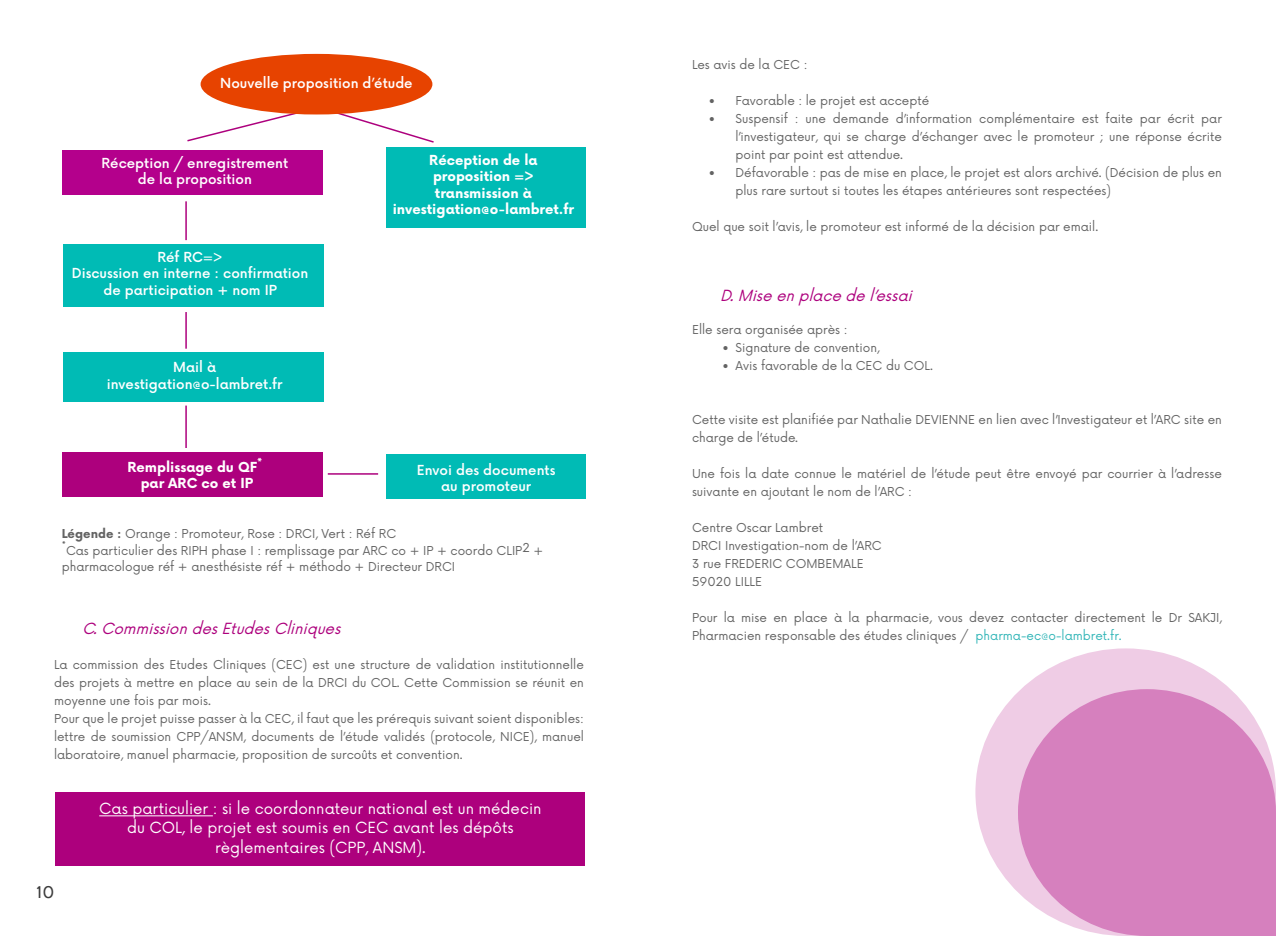
<style>
.page{position:relative;width:1276px;height:936px;background:#fff}
.page>*{position:absolute;margin:0;border:0;box-sizing:border-box;transform-origin:0 0}
.t1{font:18px "Gautami";color:#3c3c3c}
.t2{font:15px/19.5px "Now";color:#fff;text-align:center}
.t3{font:italic 15px "Now";color:#ad007d}
.t4{font:500 13.5px/16.2px "Now";color:#fff;text-align:center}
.t5{font:700 13.5px/16.2px "Now";color:#fff}
.t6{font:12px/18px "Now";color:#636363}
.s1{font-weight:700}
.s2{color:#33b6b8}
</style>
<div class="page">
<svg style="left:187px;top:110px;width:117px;height:32px"></svg>
<svg style="left:318px;top:106px;width:116px;height:37px"></svg>
<div style="left:62px;top:150px;width:260px;height:44px;background:#b4008c"></div>
<div style="left:62px;top:452px;width:260px;height:45px;background:#ad007d"></div>
<div style="left:386px;top:454px;width:199px;height:45px;background:#00bbb5"></div>
<div style="left:386px;top:148px;width:199px;height:80px;background:#00bbb5"></div>
<div style="left:63px;top:244px;width:261px;height:63px;background:#00bbb5"></div>
<div style="left:63px;top:352px;width:261px;height:49px;background:#00bbb5"></div>
<div style="left:201px;top:54px;width:231px;height:60px;background:#e74300;border-radius:50%"></div>
<svg style="left:975px;top:648px;width:255px;height:244px;fill:#efcce5"></svg>
<svg style="left:1018px;top:689px;width:258px;height:246px;background:#da8ec5"></svg>
<hr style="left:185px;top:201px;width:2px;height:39px;background:#ad007d">
<hr style="left:328px;top:473px;width:50px;height:1px;background:#ad007d">
<hr style="left:185px;top:312px;width:2px;height:36px;background:#ad007d">
<hr style="left:185px;top:405px;width:2px;height:43px;background:#ad007d">
<div style="left:55px;top:792px;width:530px;height:73px;background:#ad007d"></div>
<hr style="left:99px;top:815px;width:114px;height:1px;background:#fff">
<p class="t4" style="left:220px;top:75px;width:194px">Nouvelle proposition d’étude</p>
<p class="t4" style="left:102px;top:154px;width:188px">Réception / enregistrement</p>
<p class="t4" style="left:138px;top:170px;width:115px">de la proposition</p>
<p class="t4" style="left:157px;top:248px;width:67px">Réf RC=&gt;</p>
<p class="t4" style="left:72px;top:265px;width:238px">Discussion en interne : confirmation de participation + nom IP</p>
<p class="t4" style="left:173px;top:358px;width:44px">Mail à</p>
<p class="t4" style="left:107px;top:375px;width:177px">investigation@o-lambret.fr</p>
<p class="t5" style="left:128px;top:458px;width:136px">Remplissage du QF*</p>
<p class="t5" style="left:141px;top:475px;width:114px">par ARC co et IP</p>
<p class="t5" style="left:429px;top:152px;width:110px">Réception de la proposition =&gt;</p>
<p class="t5" style="left:393px;top:184px;width:183px;text-align:center">transmission à investigation@o-lambret.fr</p>
<p class="t4" style="left:417px;top:461px;width:140px">Envoi des documents</p>
<p class="t4" style="left:441px;top:477px;width:92px">au promoteur</p>
<p class="t6" style="left:62px;top:524px;width:336px"><span class="s1">Légende :</span> Orange : Promoteur, Rose : DRCI, Vert : Réf RC</p>
<p class="t6" style="left:62px;top:541px;width:483px;line-height:16.5px"><sup>*</sup>Cas particulier des RIPH phase I : remplissage par ARC co + IP + coordo CLIP2 + pharmacologue réf + anesthésiste réf + méthodo + Directeur DRCI</p>
<p class="t3" style="left:82px;top:616px;width:265px">C.CommissiondesEtudesCliniques</p>
<p class="t6" style="left:54px;top:655px;width:531px;text-align:justify">La commission des Etudes Cliniques (CEC) est une structure de validation institutionnelle des projets à mettre en place au sein de la DRCI du COL. Cette Commission se réunit en moyenne une fois par mois.</p>
<p class="t6" style="left:54px;top:709px;width:531px;text-align:justify">Pour que le projet puisse passer à la CEC, il faut que les prérequis suivant soient disponibles: lettre de soumission CPP/ANSM, documents de l’étude validés (protocole, NICE), manuel laboratoire, manuel pharmacie, proposition de surcoûts et convention.</p>
<h1 class="t1" style="left:36px;top:881px;width:20px">10</h1>
<p class="t2" style="left:99px;top:797px;width:444px">Cas particulier : si le coordonnateur national est un médecin</p>
<p class="t2" style="left:127px;top:817px;width:388px">du COL, le projet est soumis en CEC avant les dépôts règlementaires (CPP, ANSM).</p>
<p class="t6" style="left:692px;top:54px;width:117px">Les avis de la CEC :</p>
<p class="t6" style="left:708px;top:90px;width:222px">• Favorable : le projet est accepté</p>
<p class="t6" style="left:735px;top:108px;width:488px;text-align:justify;text-indent:-27px">• Suspensif : une demande d’information complémentaire est faite par écrit par l’investigateur, qui se charge d’échanger avec le promoteur ; une réponse écrite point par point est attendue.</p>
<p class="t6" style="left:735px;top:162px;width:488px;text-indent:-27px">• Défavorable : pas de mise en place, le projet est alors archivé. (Décision de plus en plus rare surtout si toutes les étapes antérieures sont respectées)</p>
<p class="t6" style="left:692px;top:216px;width:408px">Quel que soit l’avis, le promoteur est informé de la décision par email.</p>
<p class="t3" style="left:720px;top:283px;width:199px">D.Miseenplacedel’essai</p>
<p class="t6" style="left:692px;top:319px;width:157px">Elle sera organisée après :</p>
<p class="t6" style="left:722px;top:337px;width:159px">• Signature de convention,</p>
<p class="t6" style="left:722px;top:355px;width:212px">• Avis favorable de la CEC du COL.</p>
<p class="t6" style="left:692px;top:409px;width:531px">Cette visite est planifiée par Nathalie DEVIENNE en lien avec l’Investigateur et l’ARC site en charge de l’étude.</p>
<p class="t6" style="left:692px;top:463px;width:531px">Une fois la date connue le matériel de l’étude peut être envoyé par courrier à l’adresse suivante en ajoutant le nom de l’ARC :</p>
<p class="t6" style="left:692px;top:517px;width:133px">Centre Oscar Lambret</p>
<p class="t6" style="left:692px;top:535px;width:191px">DRCI Investigation-nom de l’ARC</p>
<p class="t6" style="left:692px;top:553px;width:173px">3 rue FREDERIC COMBEMALE</p>
<p class="t6" style="left:692px;top:571px;width:72px">59020 LILLE</p>
<p class="t6" style="left:692px;top:607px;width:531px">Pour la mise en place à la pharmacie, vous devez contacter directement le Dr SAKJI,<br>Pharmacien responsable des études cliniques / <span class="s2">pharma-ec@o-lambret.fr.</span></p>
</div>
